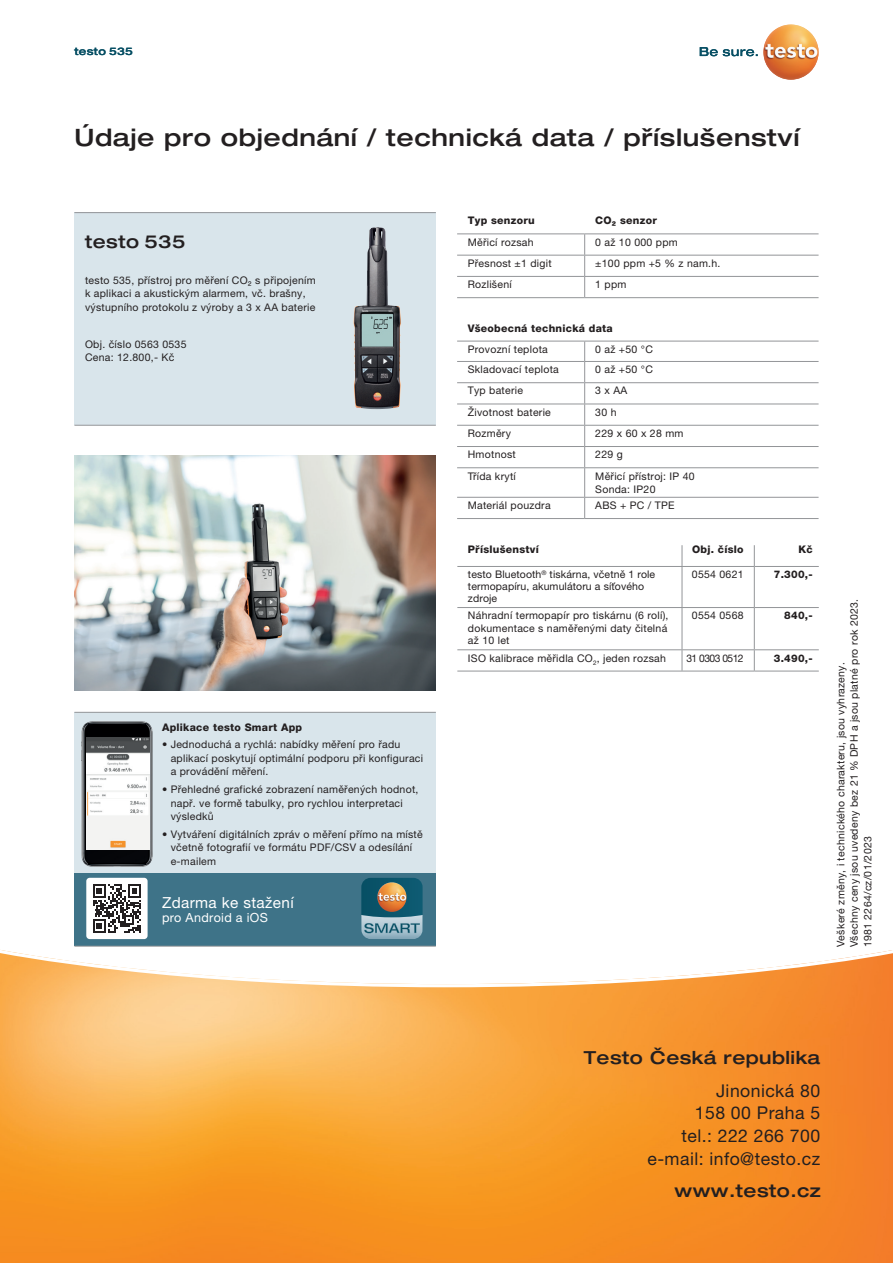
<style>
.page{position:relative;width:893px;height:1263px;background:#fff}
.page>*{position:absolute;margin:0;border:0;box-sizing:border-box;transform-origin:0 0}
.t1{font:500 expanded 24px "Helvetica Neue LTW1 G";letter-spacing:.025em;color:#231f20}
.t2{font:500 expanded 18px "Helvetica Neue LTW1 G";letter-spacing:.025em;color:#231f20}
.t3{font:17.55px/22.6px "Helvetica Neue LTW1 G";letter-spacing:.025em;color:#231f20;text-align:right}
.t4{font:15.3px "Helvetica Neue LTW1 G";letter-spacing:.025em;color:#fff}
.t5{font:12.6px "Helvetica Neue LTW1 G";letter-spacing:.025em;color:#fff}
.t6{font:10.5px/13.5px "Helvetica Neue LTW1 G";letter-spacing:.025em;color:#231f20}
.t7{font:800 10.5px "Helvetica Neue LTW1 G";letter-spacing:.025em;color:#231f20}
.t8{font:10.5px "Helvetica Neue LTW1 G";letter-spacing:-.05em;color:#231f20}
.t9{font:500 expanded 10.5px "Helvetica Neue LTW1 G";letter-spacing:.025em;color:#074f64}
</style>
<div class="page">
<div style="left:74px;top:213px;width:362px;height:212px;background:#d9e5eb"></div>
<hr style="left:74px;top:212px;width:362px;height:1px;background:#939598">
<hr style="left:74px;top:425px;width:362px;height:1px;background:#939598">
<svg style="left:700px;top:47px;width:58px;height:9px"></svg>
<img style="left:763px;top:24px;width:56px;height:56px;border-radius:28px">
<img style="left:353px;top:227px;width:48px;height:182px">
<div style="left:74px;top:712px;width:362px;height:234px;background:#d9e5eb"></div>
<div style="left:74px;top:873px;width:362px;height:73px;background:#3e7388"></div>
<hr style="left:74px;top:712px;width:362px;height:1px;background:#939598">
<svg style="left:361px;top:878px;width:62px;height:61px;background:#628287"></svg>
<img style="left:81px;top:721px;width:71px;height:145px">
<img style="left:87px;top:737px;width:62px;height:112px">
<div style="left:86px;top:878px;width:62px;height:61px;background:#fff;border-radius:3px"></div>
<svg style="left:93px;top:884px;width:48px;height:49px"></svg>
<img style="left:74px;top:455px;width:362px;height:235px">
<hr style="left:457px;top:341px;width:128px;height:1px;background:#939598">
<hr style="left:585px;top:341px;width:234px;height:1px;background:#939598">
<hr style="left:457px;top:361px;width:128px;height:1px;background:#939598">
<hr style="left:585px;top:361px;width:234px;height:1px;background:#939598">
<hr style="left:457px;top:382px;width:128px;height:1px;background:#939598">
<hr style="left:585px;top:382px;width:234px;height:1px;background:#939598">
<hr style="left:457px;top:404px;width:128px;height:1px;background:#939598">
<hr style="left:585px;top:404px;width:234px;height:1px;background:#939598">
<hr style="left:457px;top:425px;width:128px;height:1px;background:#939598">
<hr style="left:585px;top:425px;width:234px;height:1px;background:#939598">
<hr style="left:457px;top:446px;width:128px;height:1px;background:#939598">
<hr style="left:585px;top:446px;width:234px;height:1px;background:#939598">
<hr style="left:457px;top:467px;width:128px;height:1px;background:#939598">
<hr style="left:585px;top:467px;width:234px;height:1px;background:#939598">
<hr style="left:457px;top:497px;width:128px;height:1px;background:#939598">
<hr style="left:585px;top:497px;width:234px;height:1px;background:#939598">
<hr style="left:457px;top:518px;width:128px;height:1px;background:#939598">
<hr style="left:585px;top:518px;width:234px;height:1px;background:#939598">
<svg style="left:584px;top:341px;width:1px;height:177px"></svg>
<hr style="left:457px;top:255px;width:128px;height:1px;background:#939598">
<hr style="left:585px;top:255px;width:234px;height:1px;background:#939598">
<hr style="left:457px;top:276px;width:128px;height:1px;background:#939598">
<hr style="left:585px;top:276px;width:234px;height:1px;background:#939598">
<svg style="left:584px;top:234px;width:1px;height:63px"></svg>
<hr style="left:457px;top:233px;width:128px;height:1px;background:#939598">
<hr style="left:585px;top:233px;width:234px;height:1px;background:#939598">
<hr style="left:457px;top:297px;width:128px;height:1px;background:#939598">
<hr style="left:585px;top:297px;width:234px;height:1px;background:#939598">
<svg style="left:0;top:945px;width:893px;height:318px;background:#f8a64b"></svg>
<hr style="left:457px;top:566px;width:225px;height:1px;background:#939598">
<hr style="left:682px;top:566px;width:72px;height:1px;background:#939598">
<hr style="left:754px;top:566px;width:65px;height:1px;background:#939598">
<hr style="left:457px;top:607px;width:225px;height:1px;background:#939598">
<hr style="left:682px;top:607px;width:72px;height:1px;background:#939598">
<hr style="left:754px;top:607px;width:65px;height:1px;background:#939598">
<hr style="left:457px;top:649px;width:225px;height:1px;background:#939598">
<hr style="left:682px;top:649px;width:72px;height:1px;background:#939598">
<hr style="left:754px;top:649px;width:65px;height:1px;background:#939598">
<hr style="left:457px;top:671px;width:225px;height:1px;background:#939598">
<hr style="left:682px;top:671px;width:72px;height:1px;background:#939598">
<hr style="left:754px;top:671px;width:65px;height:1px;background:#939598">
<svg style="left:682px;top:545px;width:1px;height:21px"></svg>
<svg style="left:754px;top:545px;width:1px;height:21px"></svg>
<hr style="left:682px;top:567px;width:1px;height:40px;background:#939598">
<hr style="left:754px;top:567px;width:1px;height:40px;background:#939598">
<hr style="left:682px;top:608px;width:1px;height:41px;background:#939598">
<hr style="left:754px;top:608px;width:1px;height:41px;background:#939598">
<svg style="left:682px;top:650px;width:1px;height:21px"></svg>
<svg style="left:754px;top:650px;width:1px;height:21px"></svg>
<p class="t9" style="left:74px;top:44px;width:60px">testo 535</p>
<h1 class="t1" style="left:74px;top:122px;width:727px">Údaje pro objednání / technická data / příslušenství</h1>
<h2 class="t2" style="left:85px;top:230px;width:102px">testo 535</h2>
<p class="t6" style="left:85px;top:273px;width:232px">testo 535, přístroj pro měření CO₂ s připojením k aplikaci a akustickým alarmem, vč. brašny, výstupního protokolu z výroby a 3 x AA baterie</p>
<p class="t6" style="left:85px;top:337px;width:103px">Obj. číslo 0563 0535<br>Cena: 12.800,- Kč</p>
<p class="t7" style="left:162px;top:721px;width:142px">Aplikace testo Smart App</p>
<p class="t6" style="left:171px;top:738px;width:254px;text-indent:-9px">• Jednoduchá a rychlá: nabídky měření pro řadu aplikací poskytují optimální podporu při konfiguraci a provádění měření.</p>
<p class="t6" style="left:171px;top:782px;width:249px;text-indent:-9px">• Přehledné grafické zobrazení naměřených hodnot, např. ve formě tabulky, pro rychlou interpretaci výsledků</p>
<p class="t6" style="left:171px;top:827px;width:254px;text-indent:-9px">• Vytváření digitálních zpráv o měření přímo na místě včetně fotografií ve formátu PDF/CSV a odesílání e-mailem</p>
<h3 class="t4" style="left:162px;top:893px;width:133px">Zdarma ke stažení</h3>
<p class="t5" style="left:162px;top:910px;width:107px">pro Android a iOS</p>
<p class="t7" style="left:468px;top:214px;width:69px">Typ senzoru</p>
<p class="t7" style="left:595px;top:214px;width:63px">CO₂ senzor</p>
<p class="t6" style="left:468px;top:235px;width:67px">Měřicí rozsah</p>
<p class="t6" style="left:595px;top:235px;width:84px">0 až 10 000 ppm</p>
<p class="t6" style="left:468px;top:256px;width:86px">Přesnost ±1 digit</p>
<p class="t6" style="left:595px;top:256px;width:127px">±100 ppm +5 % z nam.h.</p>
<p class="t6" style="left:468px;top:278px;width:46px">Rozlišení</p>
<p class="t6" style="left:595px;top:278px;width:33px">1 ppm</p>
<p class="t7" style="left:468px;top:322px;width:147px">Všeobecná technická data</p>
<p class="t6" style="left:468px;top:342px;width:82px">Provozní teplota</p>
<p class="t6" style="left:595px;top:342px;width:59px">0 až +50 °C</p>
<p class="t6" style="left:468px;top:363px;width:93px">Skladovací teplota</p>
<p class="t6" style="left:595px;top:363px;width:59px">0 až +50 °C</p>
<p class="t6" style="left:468px;top:384px;width:57px">Typ baterie</p>
<p class="t6" style="left:595px;top:384px;width:34px">3 x AA</p>
<p class="t6" style="left:468px;top:405px;width:85px">Životnost baterie</p>
<p class="t6" style="left:595px;top:405px;width:23px">30 h</p>
<p class="t6" style="left:468px;top:426px;width:45px">Rozměry</p>
<p class="t6" style="left:595px;top:426px;width:90px">229 x 60 x 28 mm</p>
<p class="t6" style="left:468px;top:448px;width:50px">Hmotnost</p>
<p class="t6" style="left:595px;top:448px;width:29px">229 g</p>
<p class="t6" style="left:468px;top:469px;width:50px">Třída krytí</p>
<p class="t6" style="left:595px;top:469px;width:101px">Měřicí přístroj: IP 40<br>Sonda: IP20</p>
<p class="t6" style="left:468px;top:498px;width:84px">Materiál pouzdra</p>
<p class="t6" style="left:595px;top:498px;width:81px">ABS + PC / TPE</p>
<p class="t7" style="left:468px;top:543px;width:72px">Příslušenství</p>
<p class="t7" style="left:692px;top:543px;width:53px">Obj. číslo</p>
<p class="t7" style="left:798px;top:543px;width:16px">Kč</p>
<p class="t6" style="left:468px;top:568px;width:189px;line-height:12px">testo Bluetooth<sup>®</sup> tiskárna, včetně 1 role termopapíru, akumulátoru a síťového zdroje</p>
<p class="t6" style="left:692px;top:568px;width:53px">0554 0621</p>
<p class="t7" style="left:774px;top:568px;width:40px">7.300,-</p>
<p class="t6" style="left:468px;top:609px;width:202px;line-height:12.6px">Náhradní termopapír pro tiskárnu (6 rolí), dokumentace s naměřenými daty čitelná až 10 let</p>
<p class="t6" style="left:692px;top:609px;width:53px">0554 0568</p>
<p class="t7" style="left:784px;top:609px;width:30px">840,-</p>
<p class="t6" style="left:468px;top:651px;width:199px">ISO kalibrace měřidla CO<sub>2</sub>, jeden rozsah</p>
<p class="t8" style="left:686px;top:651px;width:59px">31 0303 0512</p>
<p class="t7" style="left:774px;top:651px;width:40px">3.490,-</p>
<p class="t6" style="left:834px;top:947px;width:350px;rotate:-90deg">Veškeré změny, i technického charakteru, jsou vyhrazeny.<br>Všechny ceny jsou uvedeny bez 21 % DPH a jsou platné pro rok 2023.<br>1981 2264/cz/01/2023</p>
<h2 class="t2" style="left:584px;top:1046px;width:238px">Testo Česká republika</h2>
<h3 class="t3" style="left:647px;top:1079px;width:174px">Jinonická 80<br>158 00 Praha 5<br>tel.: 222 266 700 e-mail: info@testo.cz</h3>
<h2 class="t2" style="left:675px;top:1179px;width:148px">www.testo.cz</h2>
</div>
